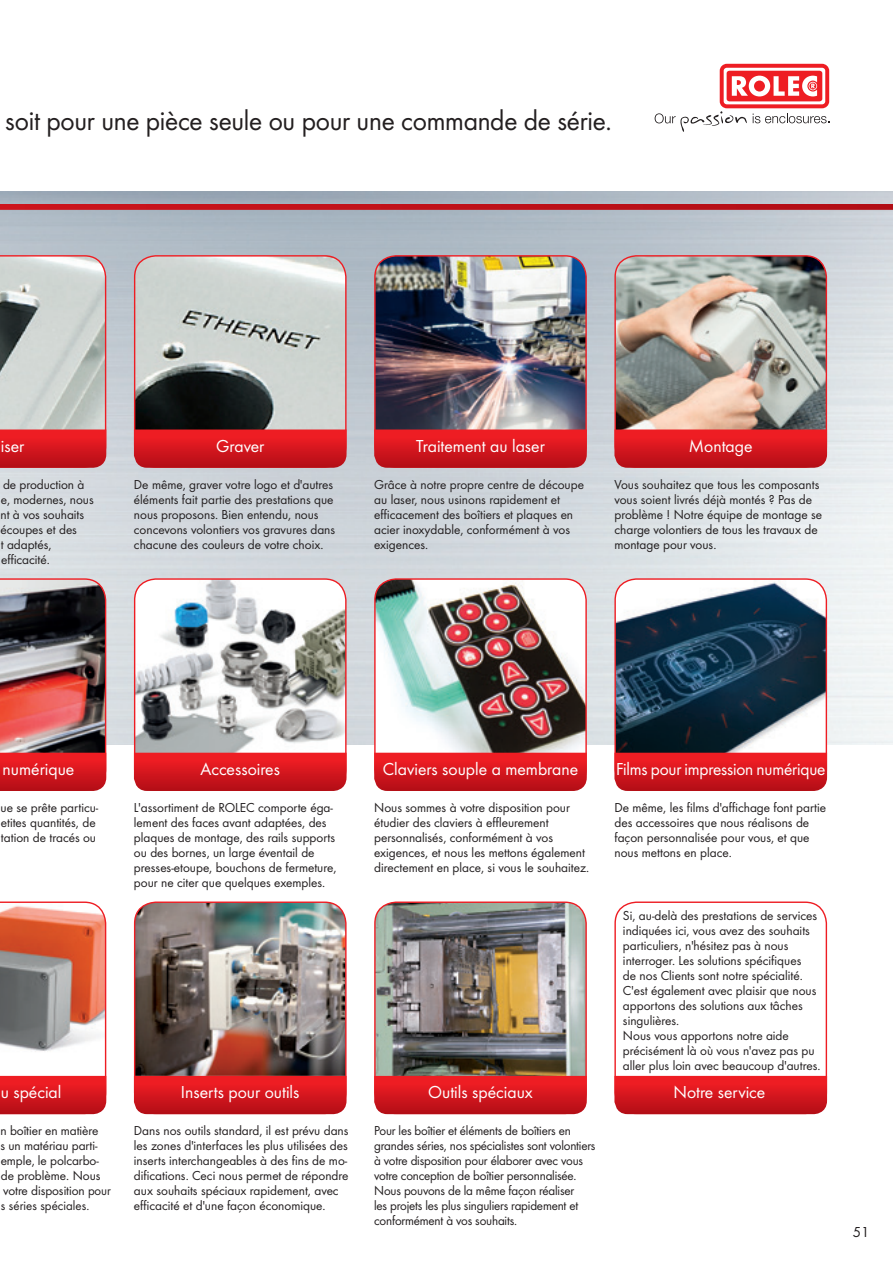
<style>
.page{position:relative;width:893px;height:1263px;background:#fff}
.page>*{position:absolute;margin:0;border:0;box-sizing:border-box;transform-origin:0 0}
.t1{font:28.5px "Futura Boo";letter-spacing:-.01em;color:#231f20}
.t2{font:18px "Futura Boo";color:#fff}
.t3{font:15px "Futura Boo";color:#231f20}
.t4{font:13.5px/15px "Futura Boo";color:#231f20}
</style>
<div class="page">
<div style="left:614px;top:901px;width:213px;height:213px;border:1px solid #ee1d23;border-radius:21px"></div>
<svg style="left:614px;top:1075px;width:214px;height:40px;background:#d72229"></svg>
<svg style="left:655px;top:111px;width:92px;height:21px"></svg>
<svg style="left:753px;top:114px;width:76px;height:9px"></svg>
<svg style="left:720px;top:64px;width:109px;height:44px"></svg>
<svg style="left:724px;top:68px;width:101px;height:36px"></svg>
<div style="left:727px;top:71px;width:95px;height:30px;background:#ee1d23;border-radius:3px"></div>
<svg style="left:732px;top:76px;width:85px;height:20px"></svg>
<img style="left:0;top:191px;width:893px;height:553px">
<svg style="left:0;top:255px;width:107px;height:214px;background:#c5a5a4"></svg>
<img style="left:135px;top:256px;width:211px;height:172px">
<div style="left:134px;top:255px;width:213px;height:213px;border:1px solid #ee1d23;border-radius:21px"></div>
<svg style="left:133px;top:428px;width:214px;height:41px;background:#d02027"></svg>
<img style="left:375px;top:256px;width:211px;height:172px">
<div style="left:374px;top:255px;width:213px;height:213px;border:1px solid #ee1d23;border-radius:21px"></div>
<svg style="left:373px;top:428px;width:215px;height:41px;background:#d2232a"></svg>
<img style="left:135px;top:579px;width:211px;height:173px">
<div style="left:134px;top:578px;width:213px;height:213px;border:1px solid #ee1d23;border-radius:21px"></div>
<svg style="left:133px;top:752px;width:214px;height:39px;background:#d61d25"></svg>
<img style="left:0;top:578px;width:107px;height:213px">
<img style="left:375px;top:579px;width:211px;height:173px">
<div style="left:374px;top:578px;width:213px;height:213px;border:1px solid #ee1d23;border-radius:21px"></div>
<svg style="left:374px;top:752px;width:213px;height:39px;background:#d51c23"></svg>
<img style="left:615px;top:256px;width:211px;height:172px">
<div style="left:614px;top:255px;width:213px;height:213px;border:1px solid #ee1d23;border-radius:21px"></div>
<svg style="left:613px;top:428px;width:215px;height:41px;background:#d3242a"></svg>
<svg style="left:0;top:901px;width:107px;height:214px"></svg>
<img style="left:615px;top:579px;width:211px;height:173px">
<div style="left:614px;top:578px;width:213px;height:213px;border:1px solid #ee1d23;border-radius:21px"></div>
<svg style="left:614px;top:752px;width:214px;height:39px;background:#d41b22"></svg>
<img style="left:135px;top:903px;width:210px;height:172px">
<div style="left:134px;top:901px;width:213px;height:213px;border:1px solid #ee1d23;border-radius:21px"></div>
<svg style="left:133px;top:1075px;width:214px;height:40px;background:#d41f26"></svg>
<img style="left:376px;top:903px;width:209px;height:172px">
<div style="left:374px;top:901px;width:213px;height:213px;border:1px solid #ee1d23;border-radius:21px"></div>
<svg style="left:374px;top:1075px;width:213px;height:40px;background:#d41f26"></svg>
<svg style="left:0;top:204px;width:893px;height:5px;background:#bf1018"></svg>
<h1 class="t1" style="left:5px;top:104px;width:608px">soit pour une pièce seule ou pour une commande de série.</h1>
<h2 class="t2" style="left:1px;top:435px;width:25px">iser</h2>
<h2 class="t2" style="left:216px;top:435px;width:50px">Graver</h2>
<h2 class="t2" style="left:416px;top:435px;width:130px">Traitement au laser</h2>
<h2 class="t2" style="left:689px;top:435px;width:65px">Montage</h2>
<p class="t4" style="left:1px;top:476px;width:95px">de production à e, modernes, nous nt à vos souhaits écoupes et des<br>t adaptés, efficacité.</p>
<p class="t4" style="left:134px;top:476px;width:203px">De même, graver votre logo et d'autres éléments fait partie des prestations que nous proposons. Bien entendu, nous concevons volontiers vos gravures dans chacune des couleurs de votre choix.</p>
<p class="t4" style="left:374px;top:476px;width:211px">Grâce à notre propre centre de découpe au laser, nous usinons rapidement et efficacement des boîtiers et plaques en acier inoxydable, conformément à vos exigences.</p>
<p class="t4" style="left:614px;top:476px;width:209px">Vous souhaitez que tous les composants vous soient livrés déjà montés ? Pas de problème ! Notre équipe de montage se charge volontiers de tous les travaux de montage pour vous.</p>
<h2 class="t2" style="left:3px;top:758px;width:73px">numérique</h2>
<h2 class="t2" style="left:200px;top:758px;width:81px">Accessoires</h2>
<h2 class="t2" style="left:383px;top:758px;width:197px">Claviers souple a membrane</h2>
<p class="t4" style="left:1px;top:800px;width:99px">ue se prête particu&shy;etites quantités, de tation de tracés ou</p>
<p class="t4" style="left:134px;top:800px;width:204px">L'assortiment de ROLEC comporte éga&shy;lement des faces avant adaptées, des plaques de montage, des rails supports ou des bornes, un large éventail de presses-etoupe, bouchons de fermeture, pour ne citer que quelques exemples.</p>
<p class="t4" style="left:374px;top:800px;width:217px">Nous sommes à votre disposition pour étudier des claviers à effleurement personnalisés, conformément à vos exigences, et nous les mettons également directement en place, si vous le souhaitez.</p>
<h2 class="t2" style="left:1px;top:1081px;width:62px">u spécial</h2>
<p class="t4" style="left:1px;top:1123px;width:112px">n boîtier en matière<br>s un matériau parti&shy;emple, le polcarbo&shy;de problème. Nous votre disposition pour s séries spéciales.</p>
<h2 class="t2" style="left:181px;top:1081px;width:120px">Inserts pour outils</h2>
<h2 class="t2" style="left:428px;top:1081px;width:106px">Outils spéciaux</h2>
<p class="t4" style="left:134px;top:1123px;width:216px">Dans nos outils standard, il est prévu dans les zones d'interfaces les plus utilisées des inserts interchangeables à des fins de mo&shy;difications. Ceci nous permet de répondre aux souhaits spéciaux rapidement, avec efficacité et d'une façon économique.</p>
<p class="t4" style="left:374px;top:1123px;width:223px">Pour les boîtier et éléments de boîtiers en grandes séries, nos spécialistes sont volontiers à votre disposition pour élaborer avec vous votre conception de boîtier personnalisée.<br>Nous pouvons de la même façon réaliser<br>les projets les plus singuliers rapidement et conformément à vos souhaits.</p>
<h2 class="t2" style="left:616px;top:758px;width:211px">Films pour impression numérique</h2>
<p class="t4" style="left:614px;top:800px;width:213px">De même, les films d'affichage font partie des accessoires que nous réalisons de façon personnalisée pour vous, et que nous mettons en place.</p>
<p class="t4" style="left:623px;top:908px;width:199px">Si, au-delà des prestations de services indiquées ici, vous avez des souhaits particuliers, n'hésitez pas à nous interroger. Les solutions spécifiques<br>de nos Clients sont notre spécialité.<br>C'est également avec plaisir que nous apportons des solutions aux tâches singulières.<br>Nous vous apportons notre aide précisément là où vous n'avez pas pu aller plus loin avec beaucoup d'autres.</p>
<h2 class="t2" style="left:673px;top:1081px;width:93px">Notre service</h2>
<p class="t3" style="left:853px;top:1223px;width:18px">51</p>
</div>
